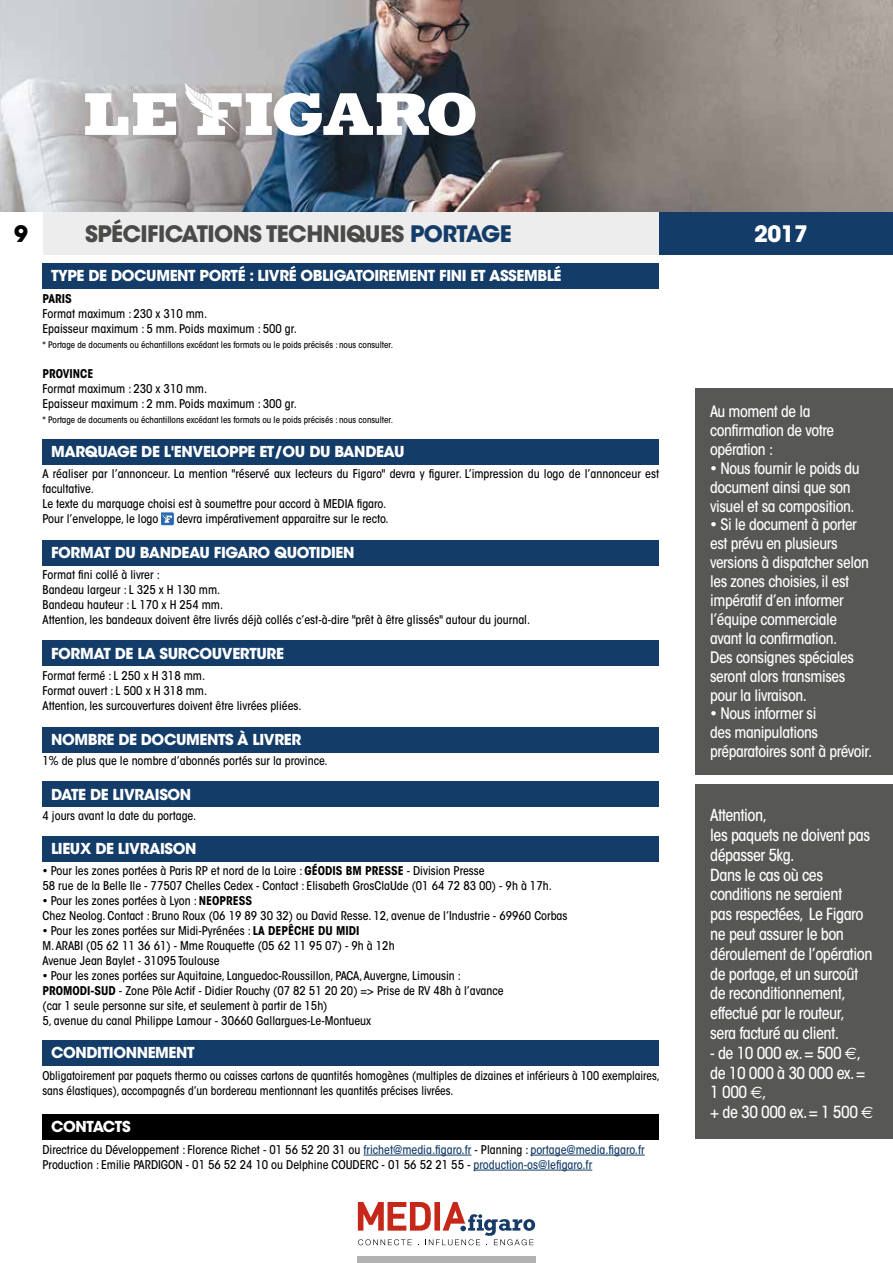
<style>
.page{position:relative;width:893px;height:1263px;background:#fff}
.page>*{position:absolute;margin:0;border:0;box-sizing:border-box;transform-origin:0 0}
.t1{font:700 22.5px "ITC Avant Garde Std";letter-spacing:-.025em;color:#4a4a49}
.t2{font:700 22.5px "ITC Avant Garde Std";color:#fff}
.t3{font:700 22.5px "ITC Avant Garde Std";color:#000}
.t4{font:500 condensed 16.5px/19.8px "ITC Avant Garde Std";letter-spacing:-.03em;color:#fff}
.t5{font:500 condensed 15.75px/18.9px "ITC Avant Garde Std";letter-spacing:-.025em;color:#fff}
.t6{font:700 15px "ITC Avant Garde Std";letter-spacing:-.025em;color:#fff}
.t7{font:500 condensed 12px/15px "ITC Avant Garde Std";color:#000}
.t8{font:500 condensed 12px/15px "ITC Avant Garde Std";color:#000;scale:.96 1}
.t9{font:700 condensed 12px "ITC Avant Garde Std";color:#000}
.t10{font:500 condensed 9px "ITC Avant Garde Std";color:#000}
.s1{color:#143c68}
.s2{font-weight:700}
.s3{font-family:"Euro Sans Std";font-weight:400;font-stretch:normal}
</style>
<div class="page">
<img style="left:0;top:0;width:893px;height:213px">
<div style="left:0;top:213px;width:659px;height:42px;background:#ededed"></div>
<div style="left:0;top:213px;width:43px;height:42px;background:#fff"></div>
<div style="left:659px;top:213px;width:234px;height:42px;background:#143c68"></div>
<svg style="left:85px;top:93px;width:91px;height:42px"></svg>
<svg style="left:185px;top:83px;width:290px;height:53px"></svg>
<div style="left:43px;top:263px;width:616px;height:25px;background:#143c68"></div>
<div style="left:43px;top:540px;width:616px;height:25px;background:#143c68"></div>
<div style="left:43px;top:640px;width:616px;height:26px;background:#143c68"></div>
<div style="left:43px;top:727px;width:616px;height:25px;background:#143c68"></div>
<div style="left:43px;top:781px;width:616px;height:26px;background:#143c68"></div>
<div style="left:43px;top:439px;width:616px;height:25px;background:#143c68"></div>
<svg style="left:161px;top:512px;width:14px;height:14px"></svg>
<div style="left:43px;top:836px;width:616px;height:25px;background:#143c68"></div>
<div style="left:43px;top:1040px;width:616px;height:26px;background:#143c68"></div>
<div style="left:695px;top:388px;width:198px;height:387px;background:#575756"></div>
<div style="left:696px;top:784px;width:197px;height:355px;background:#575756"></div>
<hr style="left:363px;top:1155px;width:108px;height:1px;background:#143c68">
<hr style="left:530px;top:1155px;width:115px;height:1px;background:#143c68">
<hr style="left:474px;top:1170px;width:118px;height:1px;background:#143c68">
<div style="left:43px;top:1114px;width:616px;height:26px;background:#000"></div>
<svg style="left:358px;top:1202px;width:177px;height:43px"></svg>
<div style="left:357px;top:1257px;width:179px;height:6px;background:#b3b2b2"></div>
<h1 class="t3" style="left:14px;top:219px;width:15px">9</h1>
<h1 class="t1" style="left:85px;top:219px;width:428px">SPÉCIFICATIONS TECHNIQUES <span class="s1">PORTAGE</span></h1>
<h1 class="t2" style="left:754px;top:219px;width:55px">2017</h1>
<p class="t6" style="left:51px;top:266px;width:512px">TYPE DE DOCUMENT PORTÉ : LIVRÉ OBLIGATOIREMENT FINI ET ASSEMBLÉ</p>
<p class="t9" style="left:43px;top:291px;width:31px">PARIS</p>
<p class="t7" style="left:43px;top:306px;width:256px">Format maximum : 230 x 310 mm.<br>Epaisseur maximum : 5 mm. Poids maximum : 500 gr.</p>
<p class="t10" style="left:43px;top:340px;width:352px">* Portage de documents ou échantillons excédant les formats ou le poids précisés : nous consulter.</p>
<p class="t9" style="left:43px;top:366px;width:53px">PROVINCE</p>
<p class="t7" style="left:43px;top:381px;width:256px">Format maximum : 230 x 310 mm.<br>Epaisseur maximum : 2 mm. Poids maximum : 300 gr.</p>
<p class="t10" style="left:43px;top:415px;width:352px">* Portage de documents ou échantillons excédant les formats ou le poids précisés : nous consulter.</p>
<p class="t6" style="left:51px;top:442px;width:355px">MARQUAGE DE L'ENVELOPPE ET/OU DU BANDEAU</p>
<p class="t7" style="left:43px;top:466px;width:618px">A réaliser par l’annonceur. La mention "réservé aux lecteurs du Figaro" devra y figurer. L’impression du logo de l’annonceur est facultative.<br>Le texte du marquage choisi est à soumettre pour accord à MEDIA figaro.<br>Pour l’enveloppe, le logo</p>
<p class="t7" style="left:177px;top:511px;width:214px">devra impérativement apparaitre sur le recto.</p>
<p class="t6" style="left:51px;top:543px;width:305px">FORMAT DU BANDEAU FIGARO QUOTIDIEN</p>
<p class="t7" style="left:43px;top:567px;width:489px">Format fini collé à livrer :<br>Bandeau largeur : L 325 x H 130 mm.<br>Bandeau hauteur : L 170 x H 254 mm.<br>Attention, les bandeaux doivent être livrés déjà collés c’est-à-dire "prêt à être glissés" autour du journal.</p>
<p class="t6" style="left:51px;top:643px;width:234px">FORMAT DE LA SURCOUVERTURE</p>
<p class="t7" style="left:43px;top:668px;width:261px">Format fermé : L 250 x H 318 mm.<br>Format ouvert : L 500 x H 318 mm.<br>Attention, les surcouvertures doivent être livrées pliées.</p>
<p class="t6" style="left:51px;top:730px;width:252px">NOMBRE DE DOCUMENTS À LIVRER</p>
<p class="t7" style="left:43px;top:753px;width:287px">1% de plus que le nombre d’abonnés portés sur la province.</p>
<p class="t6" style="left:51px;top:784px;width:142px">DATE DE LIVRAISON</p>
<p class="t7" style="left:43px;top:808px;width:155px">4 jours avant la date du portage.</p>
<p class="t6" style="left:51px;top:839px;width:147px">LIEUX DE LIVRAISON</p>
<p class="t7" style="left:43px;top:863px;width:511px">• Pour les zones portées à Paris RP et nord de la Loire : <span class="s2">GÉODIS BM PRESSE</span> - Division Presse<br>58 rue de la Belle Ile - 77507 Chelles Cedex - Contact : Elisabeth GrosClaUde (01 64 72 83 00) - 9h à 17h.</p>
<p class="t7" style="left:43px;top:893px;width:526px">• Pour les zones portées à Lyon : <span class="s2">NEOPRESS<br></span>Chez Neolog. Contact : Bruno Roux (06 19 89 30 32) ou David Resse. 12, avenue de l’Industrie - 69960 Corbas</p>
<p class="t7" style="left:43px;top:923px;width:354px">• Pour les zones portées sur Midi-Pyrénées : <span class="s2">LA DEPÊCHE DU MIDI<br></span>M. ARABI (05 62 11 36 61) - Mme Rouquette (05 62 11 95 07) - 9h à 12h<br>Avenue Jean Baylet - 31095 Toulouse</p>
<p class="t7" style="left:43px;top:968px;width:463px">• Pour les zones portées sur Aquitaine, Languedoc-Roussillon, PACA, Auvergne, Limousin :<br><span class="s2">PROMODI-SUD</span> - Zone Pôle Actif - Didier Rouchy (07 82 51 20 20) =&gt; Prise de RV 48h à l’avance (car 1 seule personne sur site, et seulement à partir de 15h)<br>5, avenue du canal Philippe Lamour - 30660 Gallargues-Le-Montueux</p>
<p class="t6" style="left:51px;top:1043px;width:145px">CONDITIONNEMENT</p>
<p class="t8" style="left:43px;top:1068px;width:644px">Obligatoirement par paquets thermo ou caisses cartons de quantités homogènes (multiples de dizaines et inférieurs à 100 exemplaires, sans élastiques), accompagnés d’un bordereau mentionnant les quantités précises livrées.</p>
<p class="t6" style="left:51px;top:1117px;width:81px">CONTACTS</p>
<p class="t7" style="left:43px;top:1142px;width:604px">Directrice du Développement : Florence Richet - 01 56 52 20 31 ou <span class="s1">frichet@media.figaro.fr</span> - Planning : <span class="s1">portage@media.figaro.fr<br></span>Production : Emilie PARDIGON - 01 56 52 24 10 ou Delphine COUDERC - 01 56 52 21 55 - <span class="s1">production-os@lefigaro.fr</span></p>
<h3 class="t5" style="left:710px;top:402px;width:125px">Au moment de la confirmation de votre opération :</h3>
<h3 class="t5" style="left:710px;top:459px;width:151px">• Nous fournir le poids du document ainsi que son visuel et sa composition.</h3>
<p class="t5" style="left:710px;top:515px;width:160px">• Si le document à porter est prévu en plusieurs versions à dispatcher selon les zones choisies, il est impératif d’en informer l’équipe commerciale avant la confirmation.<br>Des consignes spéciales seront alors transmises pour la livraison.</p>
<h3 class="t5" style="left:710px;top:704px;width:164px">• Nous informer si<br>des manipulations préparatoires sont à prévoir.</h3>
<p class="t4" style="left:710px;top:805px;width:164px">Attention,<br>les paquets ne doivent pas dépasser 5kg.<br>Dans le cas où ces conditions ne seraient<br>pas respectées, Le Figaro ne peut assurer le bon déroulement de l’opération de portage, et un surcoût de reconditionnement, effectué par le routeur, sera facturé au client.</p>
<h2 class="t4" style="left:710px;top:1043px;width:165px">- de 10 000 ex. = 500 <span class="s3">€</span>, de 10 000 à 30 000 ex. =<br>1 000 <span class="s3">€</span>,<br>+ de 30 000 ex. = 1 500 <span class="s3">€</span></h2>
</div>
